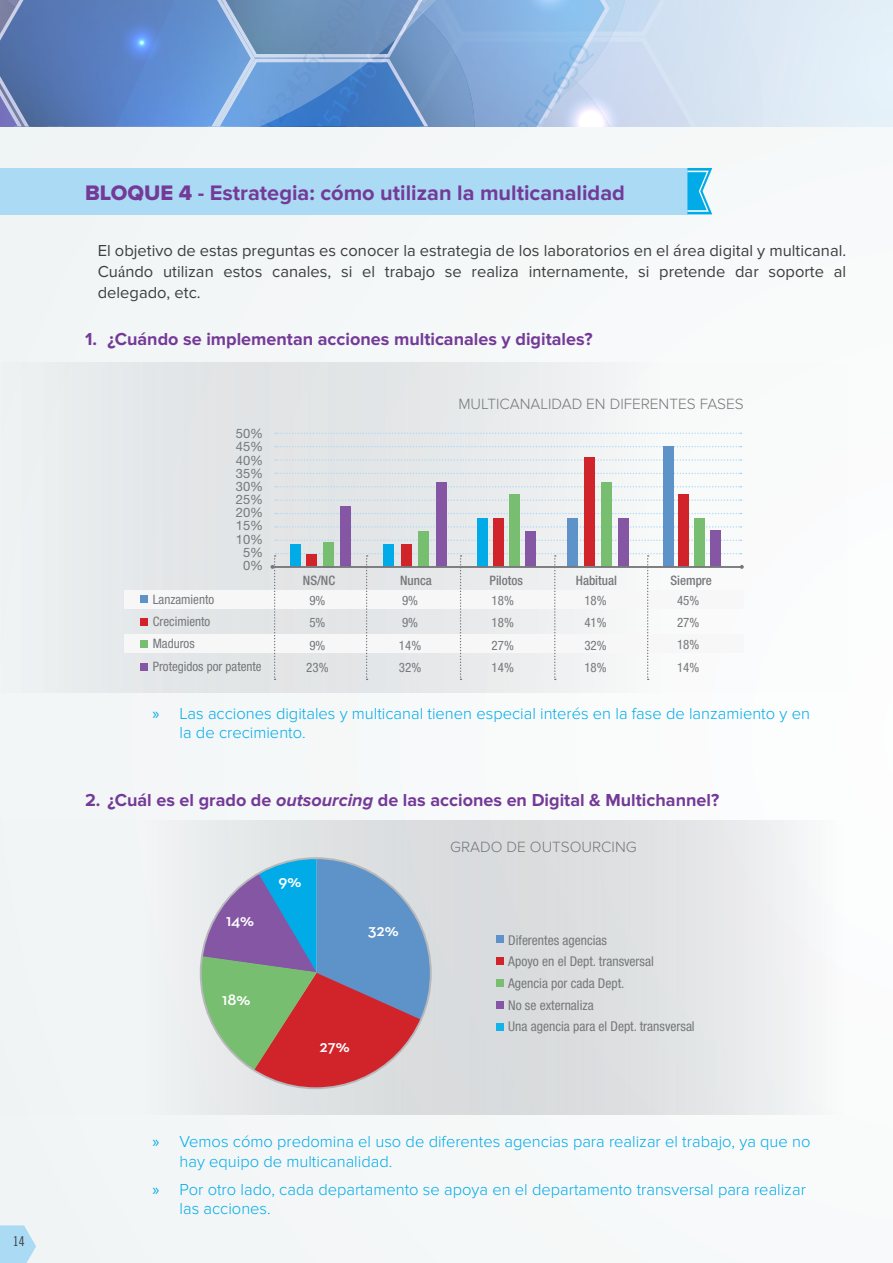
<style>
.page{position:relative;width:893px;height:1263px;background:#f5f8f8}
.page>*{position:absolute;margin:0;border:0;box-sizing:border-box;transform-origin:0 0}
.t1{font:700 21.75px "Proxima Nova";color:#743a97}
.t2{font:700 18px "Proxima Nova";color:#743a97}
.t3{font:600 17.25px "Neutra Text";letter-spacing:-.005em;color:#fff}
.t4{font:300 16.5px/19.5px "Proxima Nova";color:#00abe7}
.t5{font:16.5px/21px "Proxima Nova";color:#3e3e3f;text-align:justify}
.t6{font:300 15.45px "Proxima Nova";color:#76787b}
.t7{font:condensed 13.5px/21.8px "Helvetica Neue";color:#76787b}
.t8{font:13.5px "Trade Gothic Cond Eighteen";color:#3e3e3f}
.t9{font:condensed 13.05px/22.4px "Helvetica Neue";color:#76787b}
.t10{font:500 condensed 13.05px "Helvetica Neue";color:#76787b}
.t11{font:13.05px/13.2px "Helvetica Neue";color:#76787b;text-align:center}
.s1{font-family:"Proxima Nova Extrabld";font-weight:400}
.s2{font-family:"Times New Roman"}
.s3{font-family:"Myriad Pro";font-weight:400}
.s4{font-style:italic}
</style>
<div class="page">
<div style="left:762px;top:0;width:130px;height:126px;background:#e1edf7"></div>
<svg style="left:21px;top:363px;width:722px;height:330px"></svg>
<svg style="left:185px;top:821px;width:588px;height:293px"></svg>
<div style="left:0;top:168px;width:687px;height:46px;background:#aadaf4"></div>
<svg style="left:687px;top:168px;width:25px;height:46px"></svg>
<svg style="left:201px;top:858px;width:230px;height:230px;background:#948d9d"></svg>
<div style="left:496px;top:935px;width:8px;height:8px;background:#5d93c8"></div>
<div style="left:496px;top:957px;width:8px;height:8px;background:#d1232a"></div>
<div style="left:496px;top:979px;width:8px;height:8px;background:#77be70"></div>
<div style="left:496px;top:1001px;width:8px;height:7px;background:#8456a3"></div>
<div style="left:496px;top:1023px;width:8px;height:7px;background:#13b4ea"></div>
<div style="left:124px;top:590px;width:619px;height:19px;background:#f7f7f8"></div>
<div style="left:124px;top:634px;width:619px;height:18px;background:#f7f7f8"></div>
<svg style="left:275px;top:433px;width:467px;height:1px"></svg>
<svg style="left:275px;top:446px;width:467px;height:1px"></svg>
<svg style="left:275px;top:459px;width:467px;height:2px"></svg>
<svg style="left:275px;top:473px;width:467px;height:1px"></svg>
<svg style="left:275px;top:486px;width:467px;height:1px"></svg>
<svg style="left:275px;top:499px;width:467px;height:2px"></svg>
<svg style="left:275px;top:513px;width:467px;height:1px"></svg>
<svg style="left:275px;top:526px;width:467px;height:2px"></svg>
<svg style="left:275px;top:540px;width:467px;height:1px"></svg>
<div style="left:290px;top:544px;width:10px;height:22px;background:#00abe7"></div>
<div style="left:384px;top:544px;width:10px;height:22px;background:#00abe7"></div>
<div style="left:477px;top:518px;width:10px;height:48px;background:#00abe7"></div>
<div style="left:401px;top:544px;width:10px;height:22px;background:#d1232a"></div>
<div style="left:493px;top:518px;width:10px;height:48px;background:#d1232a"></div>
<div style="left:584px;top:457px;width:10px;height:109px;background:#d1232a"></div>
<div style="left:679px;top:494px;width:10px;height:72px;background:#d1232a"></div>
<div style="left:526px;top:531px;width:10px;height:35px;background:#8456a3"></div>
<div style="left:618px;top:518px;width:10px;height:49px;background:#8456a3"></div>
<div style="left:710px;top:530px;width:10px;height:36px;background:#8456a3"></div>
<div style="left:341px;top:506px;width:10px;height:60px;background:#8456a3"></div>
<div style="left:436px;top:482px;width:10px;height:84px;background:#8456a3"></div>
<div style="left:567px;top:518px;width:10px;height:48px;background:#5d93c8"></div>
<div style="left:140px;top:595px;width:8px;height:8px;background:#5d93c8"></div>
<div style="left:140px;top:618px;width:8px;height:8px;background:#d1232a"></div>
<div style="left:140px;top:640px;width:8px;height:8px;background:#77be70"></div>
<div style="left:140px;top:663px;width:8px;height:8px;background:#8456a3"></div>
<div style="left:663px;top:446px;width:10px;height:120px;background:#5d93c8"></div>
<div style="left:419px;top:531px;width:10px;height:35px;background:#77be70"></div>
<div style="left:324px;top:542px;width:10px;height:25px;background:#77be70"></div>
<div style="left:510px;top:494px;width:10px;height:72px;background:#77be70"></div>
<div style="left:601px;top:482px;width:10px;height:84px;background:#77be70"></div>
<div style="left:695px;top:518px;width:10px;height:48px;background:#77be70"></div>
<svg style="left:270px;top:553px;width:474px;height:127px"></svg>
<svg style="left:0;top:0;width:762px;height:126px;background:#84a6d4"></svg>
<svg style="left:0;top:1225px;width:36px;height:38px"></svg>
<svg style="left:892px;top:0;width:1px;height:126px"></svg>
<p class="t8" style="left:13px;top:1233px;width:13px">14</p>
<p class="t1" style="left:85px;top:180px;width:541px"><span class="s1">BLOQUE 4</span> - Estrategia: cómo utilizan la multicanalidad</p>
<p class="t5" style="left:98px;top:240px;width:750px">El objetivo de estas preguntas es conocer la estrategia de los laboratorios en el área digital y multicanal.<br>Cu<span class="s2">á</span>ndo utilizan estos canales, si el trabajo se realiza internamente, si pretende dar soporte al delegado, etc.</p>
<p class="t2" style="left:85px;top:328px;width:509px">1. ¿Cuándo se implementan acciones multicanales y digitales?</p>
<p class="t6" style="left:458px;top:395px;width:287px">MULTICANALIDAD EN DIFERENTES FASES</p>
<p class="t11" style="left:236px;top:427px;width:29px">50%<br>45%<br>40%<br>35%<br>30%<br>25%<br>20%<br>15%<br>10%<br>5%<br>0%</p>
<p class="t9" style="left:153px;top:588px;width:110px">Lanzamiento<br>Crecimiento<br>Maduros<br>Protegidos por patente</p>
<p class="t9" style="left:306px;top:589px;width:24px">9%<br>5%<br>9%<br>23%</p>
<p class="t9" style="left:399px;top:589px;width:24px">9%<br>9%<br>14%<br>32%</p>
<p class="t9" style="left:492px;top:589px;width:24px;text-align:justify">18% 18% 27% 14%</p>
<p class="t9" style="left:584px;top:589px;width:24px;text-align:justify">18% 41% 32% 18%</p>
<p class="t9" style="left:677px;top:589px;width:24px;text-align:justify">45% 27% 18% 14%</p>
<p class="t10" style="left:303px;top:573px;width:34px">NS/NC</p>
<p class="t10" style="left:400px;top:573px;width:33px">Nunca</p>
<p class="t10" style="left:490px;top:573px;width:35px">Pilotos</p>
<p class="t10" style="left:576px;top:573px;width:43px">Habitual</p>
<p class="t10" style="left:670px;top:573px;width:43px">Siempre</p>
<p class="t4" style="left:180px;top:704px;width:632px;text-indent:-27px"><span class="s3">»</span> Las acciones digitales y multicanal tienen especial interés en la fase de lanzamiento y en la de crecimiento.</p>
<p class="t2" style="left:85px;top:790px;width:636px">2. ¿Cuál es el grado de <span class="s4">outsourcing</span> de las acciones en Digital &amp; Multichannel?</p>
<p class="t3" style="left:226px;top:910px;width:29px">14%</p>
<p class="t3" style="left:222px;top:988px;width:30px">18%</p>
<p class="t3" style="left:279px;top:871px;width:24px">9%</p>
<p class="t3" style="left:368px;top:919px;width:32px">32%</p>
<p class="t3" style="left:320px;top:1036px;width:32px">27%</p>
<p class="t6" style="left:450px;top:838px;width:188px">GRADO DE OUTSOURCING</p>
<p class="t7" style="left:508px;top:929px;width:188px">Diferentes agencias<br>Apoyo en el Dept. transversal<br>Agencia por cada Dept.<br>No se externaliza<br>Una agencia para el Dept. transversal</p>
<p class="t4" style="left:180px;top:1132px;width:632px;text-indent:-27px"><span class="s3">»</span> Vemos cómo predomina el uso de diferentes agencias para realizar el trabajo, ya que no hay equipo de multicanalidad.</p>
<p class="t4" style="left:180px;top:1179px;width:628px;text-indent:-27px"><span class="s3">»</span> Por otro lado, cada departamento se apoya en el departamento transversal para realizar las acciones.</p>
</div>
